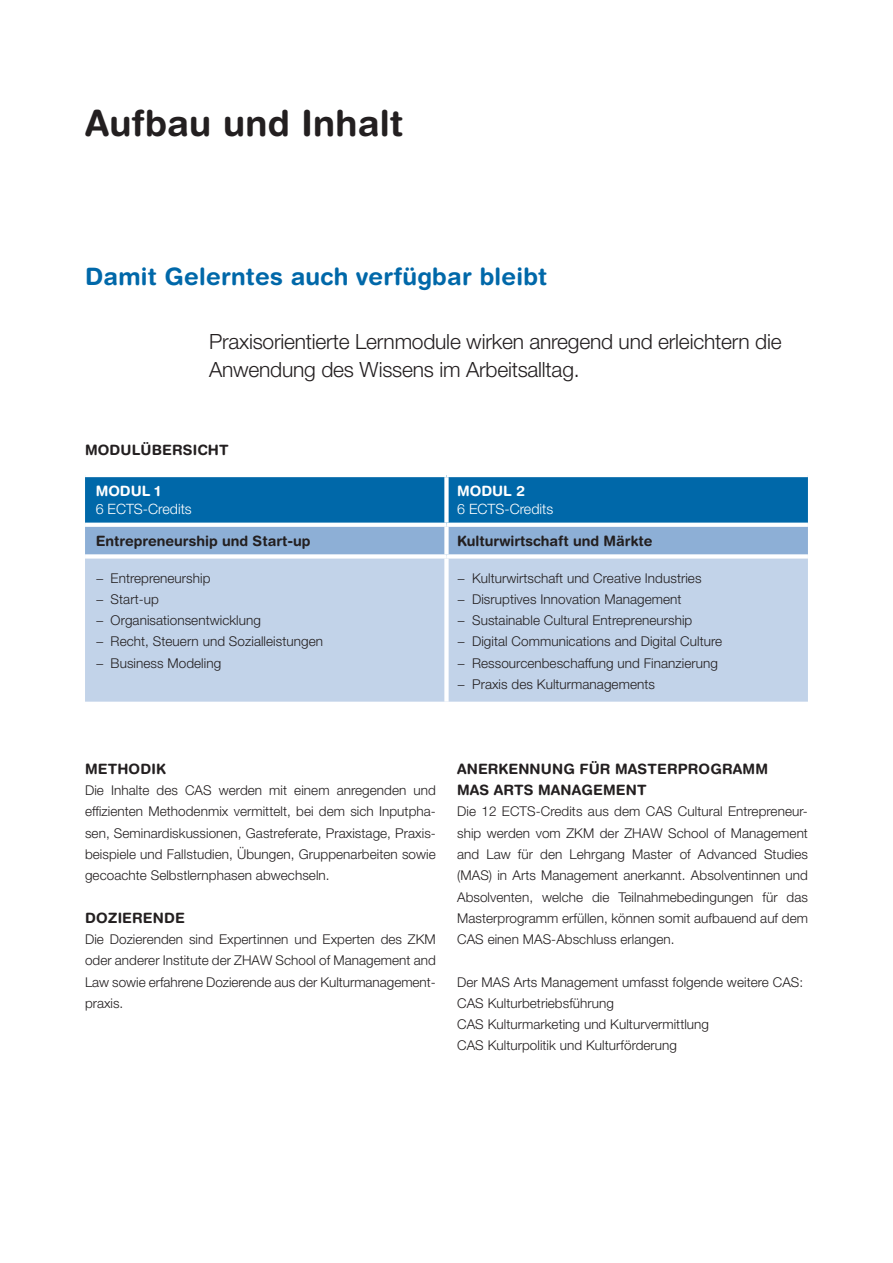
<style>
.page{position:relative;width:893px;height:1263px;background:#fff}
.page>*{position:absolute;margin:0;border:0;box-sizing:border-box;transform-origin:0 0}
.Haupttitel_24_27_pt{font:700 36px "Helvetica Rounded LT Std";letter-spacing:.005em;color:#231f20}
.Untertitel_blau_16_2{font:700 24px "Helvetica Rounded LT Std";letter-spacing:.01em;color:#0068a9}
.Lead_Einleitungstext{font:300 21px/28.5px "Helvetica Neue LT Pro";letter-spacing:-.01em;color:#231f20}
.Untertitel_Versalien{font:700 14.25px/21.3px "Helvetica Rounded LT Std";letter-spacing:.01em;color:#231f20}
.Modultitel_bold_9_5{font:700 14.25px "Helvetica Rounded LT Std";color:#231f20}
.Modultitel_bold_9_5-2{font:300 14.25px "Helvetica Neue LT Pro";color:#fff}
.Modultitel_bold_9_5-3{font:700 14.25px "Helvetica Rounded LT Std";color:#fff}
.Lauftext_9_14_pt{font:300 13.5px/21.3px "Helvetica Neue LT Pro";letter-spacing:.005em;color:#231f20;text-align:justify}
</style>
<div class="page">
<svg style="left:85px;top:477px;width:723px;height:77px;background:#3683ba"></svg>
<div style="left:85px;top:559px;width:723px;height:143px;background:#c2d3e9"></div>
<div style="left:444px;top:477px;width:5px;height:46px;background:#fff"></div>
<svg style="left:85px;top:523px;width:361px;height:4px"></svg>
<svg style="left:446px;top:523px;width:362px;height:4px"></svg>
<div style="left:444px;top:527px;width:5px;height:27px;background:#fff"></div>
<div style="left:444px;top:559px;width:5px;height:143px;background:#fff"></div>
<p class="Haupttitel_24_27_pt" style="left:85px;top:101px;width:320px">Aufbau und Inhalt</p>
<p class="Untertitel_blau_16_2" style="left:85px;top:262px;width:464px">Damit Gelerntes auch verfügbar bleibt</p>
<p class="Lead_Einleitungstext" style="left:209px;top:327px;width:574px">Praxisorientierte Lernmodule wirken anregend und erleichtern die<br>Anwendung des Wissens im Arbeitsalltag.</p>
<p class="Untertitel_Versalien" style="left:85px;top:439px;width:145px">MODULÜBERSICHT</p>
<p class="Modultitel_bold_9_5-3" style="left:96px;top:482px;width:67px">MODUL 1</p>
<p class="Modultitel_bold_9_5-2" style="left:96px;top:500px;width:98px">6 ECTS-Credits</p>
<p class="Modultitel_bold_9_5-3" style="left:457px;top:482px;width:69px">MODUL 2</p>
<p class="Modultitel_bold_9_5-2" style="left:457px;top:500px;width:98px">6 ECTS-Credits</p>
<p class="Modultitel_bold_9_5" style="left:96px;top:532px;width:216px">Entrepreneurship und Start-up</p>
<p class="Modultitel_bold_9_5" style="left:457px;top:532px;width:197px">Kulturwirtschaft und Märkte</p>
<p class="Lauftext_9_14_pt" style="left:96px;top:567px;width:116px">− Entrepreneurship</p>
<p class="Lauftext_9_14_pt" style="left:96px;top:588px;width:65px">− Start-up</p>
<p class="Lauftext_9_14_pt" style="left:96px;top:609px;width:167px">− Organisationsentwicklung</p>
<p class="Lauftext_9_14_pt" style="left:96px;top:631px;width:229px">− Recht, Steuern und Sozialleistungen</p>
<p class="Lauftext_9_14_pt" style="left:96px;top:652px;width:127px">− Business Modeling</p>
<p class="Lauftext_9_14_pt" style="left:457px;top:567px;width:246px">− Kulturwirtschaft und Creative Industries</p>
<p class="Lauftext_9_14_pt" style="left:457px;top:588px;width:226px">− Disruptives Innovation Management</p>
<p class="Lauftext_9_14_pt" style="left:457px;top:609px;width:237px">− Sustainable Cultural Entrepreneurship</p>
<p class="Lauftext_9_14_pt" style="left:457px;top:631px;width:267px">− Digital Communications and Digital Culture</p>
<p class="Lauftext_9_14_pt" style="left:457px;top:652px;width:262px">− Ressourcenbeschaffung und Finanzierung</p>
<p class="Lauftext_9_14_pt" style="left:457px;top:673px;width:199px">− Praxis des Kulturmanagements</p>
<p class="Untertitel_Versalien" style="left:85px;top:758px;width:82px">METHODIK</p>
<p class="Lauftext_9_14_pt" style="left:85px;top:779px;width:352px">Die Inhalte des CAS werden mit einem anregenden und effizienten Methodenmix vermittelt, bei dem sich Inputpha&shy;sen, Seminardiskussionen, Gastreferate, Praxistage, Praxis&shy;beispiele und Fallstudien, Übungen, Gruppenarbeiten sowie gecoachte Selbstlernphasen abwechseln.</p>
<p class="Untertitel_Versalien" style="left:85px;top:907px;width:101px">DOZIERENDE</p>
<p class="Lauftext_9_14_pt" style="left:85px;top:928px;width:352px">Die Dozierenden sind Expertinnen und Experten des ZKM oder anderer Institute der ZHAW School of Management and Law sowie erfahrene Dozierende aus der Kulturmanagement&shy;praxis.</p>
<p class="Untertitel_Versalien" style="left:457px;top:758px;width:312px">ANERKENNUNG FÜR MASTERPROGRAMM<br>MAS ARTS MANAGEMENT</p>
<p class="Lauftext_9_14_pt" style="left:457px;top:801px;width:352px">Die 12 ECTS-Credits aus dem CAS Cultural Entrepreneur&shy;ship werden vom ZKM der ZHAW School of Management and Law für den Lehrgang Master of Advanced Studies (MAS) in Arts Management anerkannt. Absolventinnen und Absolventen, welche die Teilnahmebedingungen für das Masterprogramm erfüllen, können somit aufbauend auf dem CAS einen MAS-Abschluss erlangen.</p>
<p class="Lauftext_9_14_pt" style="left:457px;top:971px;width:348px">Der MAS Arts Management umfasst folgende weitere CAS:</p>
<p class="Lauftext_9_14_pt" style="left:457px;top:992px;width:158px">CAS Kulturbetriebsführung</p>
<p class="Lauftext_9_14_pt" style="left:457px;top:1013px;width:253px">CAS Kulturmarketing und Kulturvermittlung</p>
<p class="Lauftext_9_14_pt" style="left:457px;top:1035px;width:221px">CAS Kulturpolitik und Kulturförderung</p>
</div>
